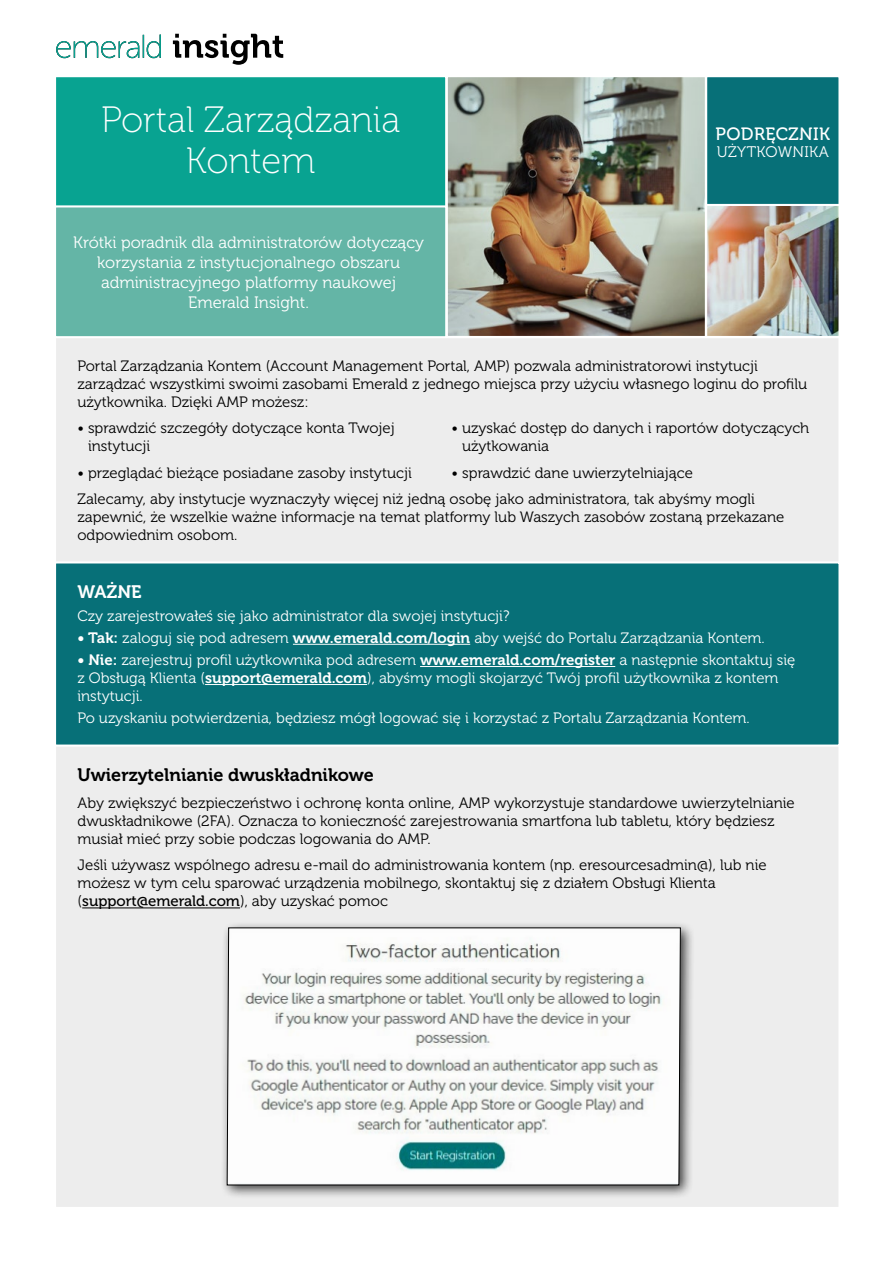
<style>
.page{position:relative;width:893px;height:1263px;background:#fff}
.page>*{position:absolute;margin:0;border:0;box-sizing:border-box;transform-origin:0 0}
.t1{font:36.6px/41px "Museo 100";color:#fff;text-align:center}
.t2{font:18px "Museo 700";color:#000}
.t3{font:18px "Museo 700";color:#fff}
.t4{font:17.7px "Museo 500";letter-spacing:.02em;color:#fff}
.t5{font:16.5px/19.8px "Museo 300";color:#fff;text-align:center}
.t6{font:15.3px "Museo 300";letter-spacing:.02em;color:#fff}
.t7{font:15px/18px "Museo 300";color:#000}
.t8{font:15px/18px "Museo 300";color:#fff}
.t9{font:15px "Museo 500";color:#000}
.s1{font-family:"Museo 700"}
.s2{font-family:"Museo 300"}
</style>
<div class="page">
<div style="left:54px;top:81px;width:787px;height:1128px;background:#ededed;border:2px solid #fff"></div>
<div style="left:54px;top:75px;width:393px;height:263px;background:#08a391;border:2px solid #fff"></div>
<div style="left:705px;top:75px;width:136px;height:133px;background:#077078;border:2px solid #fff"></div>
<img style="left:707px;top:204px;width:132px;height:134px">
<div style="left:54px;top:205px;width:393px;height:133px;background:#64b5a6;border:2px solid #fff"></div>
<svg style="left:56px;top:34px;width:227px;height:31px"></svg>
<img style="left:446px;top:75px;width:261px;height:263px">
<hr style="left:82px;top:907px;width:158px;height:1px;background:#000">
<div style="left:55px;top:562px;width:784px;height:183px;background:#077078"></div>
<hr style="left:293px;top:644px;width:177px;height:1px;background:#fff">
<hr style="left:420px;top:666px;width:195px;height:1px;background:#fff">
<hr style="left:205px;top:684px;width:162px;height:1px;background:#fff">
<div style="left:54px;top:561px;width:787px;height:186px;border:2px solid #fff"></div>
<div style="left:220px;top:921px;width:475px;height:278px;background:#000;opacity:.75"></div>
<svg style="left:227px;top:927px;width:454px;height:258px"></svg>
<h1 class="t1" style="left:101px;top:100px;width:301px">Portal Zarządzania<br>Kontem</h1>
<p class="t5" style="left:73px;top:233px;width:352px">Krótki poradnik dla administratorów dotyczący korzystania z instytucjonalnego obszaru administracyjnego platformy naukowej Emerald Insight.</p>
<p class="t4" style="left:716px;top:124px;width:116px">PODRĘCZNIK</p>
<p class="t6" style="left:717px;top:144px;width:113px">UŻYTKOWNIKA</p>
<p class="t7" style="left:77px;top:357px;width:731px">Portal Zarządzania Kontem (Account Management Portal, AMP) pozwala administratorowi instytucji zarządzać wszystkimi swoimi zasobami Emerald z jednego miejsca przy użyciu własnego loginu do profilu użytkownika. Dzięki AMP możesz:</p>
<p class="t7" style="left:88px;top:419px;width:308px;text-indent:-11px">• sprawdzić szczegóły dotyczące konta Twojej instytucji</p>
<p class="t7" style="left:77px;top:464px;width:336px">• przeglądać bieżące posiadane zasoby instytucji</p>
<p class="t7" style="left:462px;top:419px;width:349px;text-indent:-11px">• uzyskać dostęp do danych i raportów dotyczących użytkowania</p>
<p class="t7" style="left:77px;top:460px;width:679px;line-height:26.5px;text-indent:374px">• sprawdzić dane uwierzytelniające<br>Zalecamy, aby instytucje wyznaczyły więcej niż jedną osobę jako administratora, tak abyśmy mogli</p>
<p class="t7" style="left:77px;top:508px;width:709px">zapewnić, że wszelkie ważne informacje na temat platformy lub Waszych zasobów zostaną przekazane odpowiednim osobom.</p>
<p class="t3" style="left:77px;top:582px;width:66px">WAŻNE</p>
<p class="t8" style="left:77px;top:607px;width:434px">Czy zarejestrowałeś się jako administrator dla swojej instytucji?</p>
<p class="t8" style="left:77px;top:629px;width:689px"><span class="s1">• Tak:</span> zaloguj się pod adresem <span class="s1">www.emerald.com/login</span> aby wejść do Portalu Zarządzania Kontem.</p>
<p class="t8" style="left:77px;top:651px;width:719px"><span class="s1">• Nie:</span> zarejestruj profil użytkownika pod adresem <span class="s1">www.emerald.com/register</span> a następnie skontaktuj się z Obsługą Klienta (<span class="s1">support@emerald.com</span>), abyśmy mogli skojarzyć Twój profil użytkownika z kontem instytucji.</p>
<p class="t8" style="left:77px;top:709px;width:674px">Po uzyskaniu potwierdzenia, będziesz mógł logować się i korzystać z Portalu Zarządzania Kontem.</p>
<p class="t2" style="left:78px;top:765px;width:298px">Uwierzytelnianie dwuskładnikowe</p>
<p class="t7" style="left:78px;top:794px;width:719px">Aby zwiększyć bezpieczeństwo i ochronę konta online, AMP wykorzystuje standardowe uwierzytelnianie dwuskładnikowe (2FA). Oznacza to konieczność zarejestrowania smartfona lub tabletu, który będziesz musiał mieć przy sobie podczas logowania do AMP.</p>
<p class="t7" style="left:78px;top:856px;width:691px">Jeśli używasz wspólnego adresu e-mail do administrowania kontem (np. eresourcesadmin@), lub nie możesz w tym celu sparować urządzenia mobilnego, skontaktuj się z działem Obsługi Klienta</p>
<p class="t9" style="left:78px;top:893px;width:312px"><span class="s2">(</span>support@emerald.com<span class="s2">), aby uzyskać pomoc</span></p>
</div>
